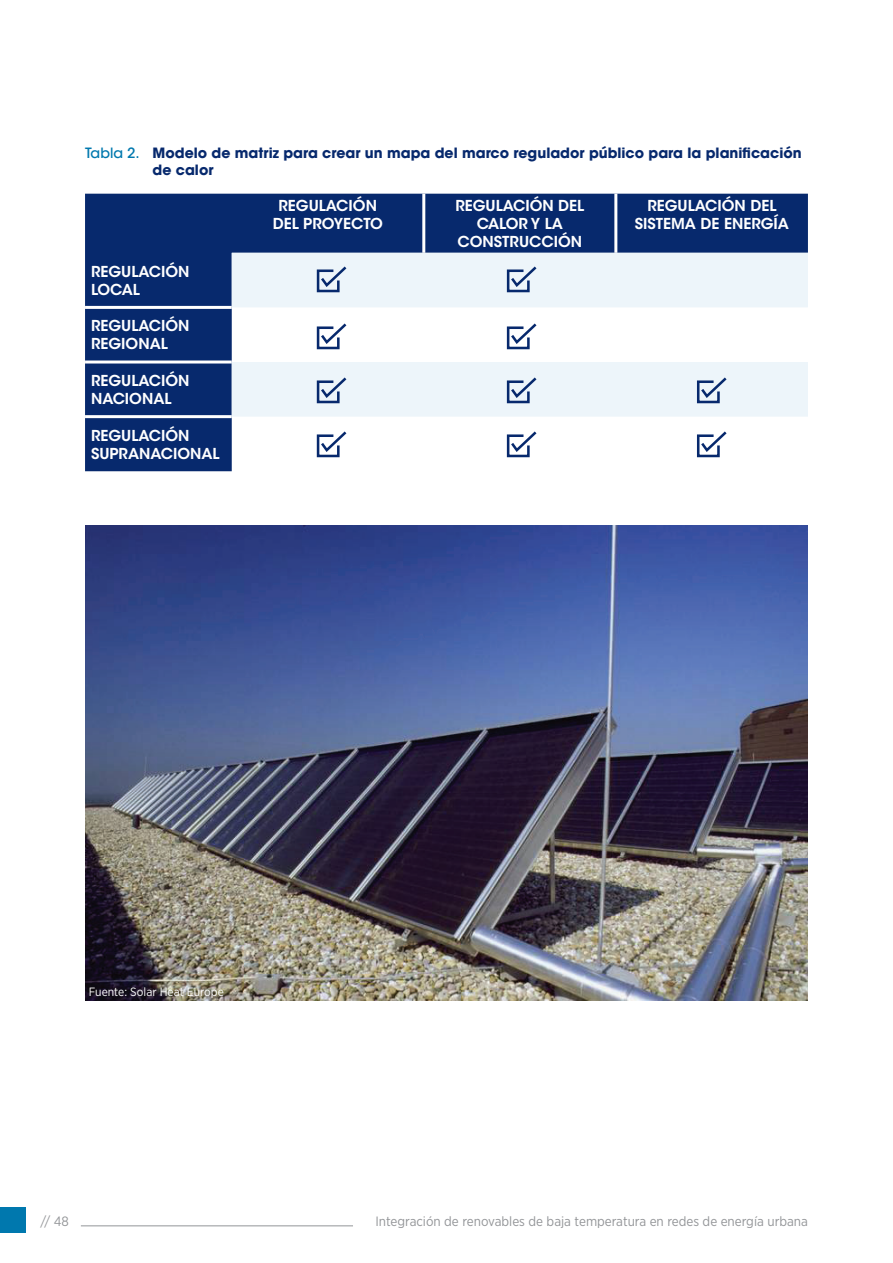
<style>
.page{position:relative;width:893px;height:1263px;background:#fff}
.page>*{position:absolute;margin:0;border:0;box-sizing:border-box;transform-origin:0 0}
.t1{font:600 15px/18px "ITC Avant Garde Std";color:#fff}
.t2{font:700 14.1px/17px "ITC Avant Garde Std";color:#07296d}
.t3{font:13.5px "Gotham Narrow";color:#939598}
.t4{font:12px "Gotham Narrow";color:#fff}
.s1{font-weight:500;color:#0078ae}
</style>
<div class="page">
<svg style="left:85px;top:194px;width:723px;height:277px;fill:#07296d"></svg>
<svg style="left:232px;top:253px;width:576px;height:164px;fill:#edf5fa"></svg>
<hr style="left:85px;top:306px;width:147px;height:3px;background:#fff">
<hr style="left:85px;top:360px;width:147px;height:3px;background:#fff">
<hr style="left:85px;top:415px;width:147px;height:3px;background:#fff">
<hr style="left:422px;top:194px;width:3px;height:59px;background:#fff">
<hr style="left:614px;top:194px;width:3px;height:59px;background:#fff">
<svg style="left:315px;top:264px;width:34px;height:30px"></svg>
<svg style="left:506px;top:264px;width:33px;height:30px"></svg>
<svg style="left:315px;top:375px;width:34px;height:29px"></svg>
<svg style="left:506px;top:375px;width:33px;height:29px"></svg>
<svg style="left:696px;top:375px;width:33px;height:29px"></svg>
<svg style="left:315px;top:321px;width:34px;height:30px"></svg>
<svg style="left:506px;top:321px;width:33px;height:30px"></svg>
<svg style="left:315px;top:429px;width:34px;height:29px"></svg>
<svg style="left:506px;top:429px;width:33px;height:29px"></svg>
<svg style="left:696px;top:429px;width:33px;height:29px"></svg>
<img style="left:85px;top:525px;width:723px;height:476px">
<div style="left:0;top:1207px;width:26px;height:26px;background:#0078ae"></div>
<hr style="left:81px;top:1225px;width:272px;height:1px;background:#939598">
<p class="t2" style="left:153px;top:144px;width:651px;text-indent:-68px"><span class="s1">Tabla 2.</span> Modelo de matriz para crear un mapa del marco regulador público para la planificación de calor</p>
<p class="t1" style="left:273px;top:196px;width:112px;text-align:center">REGULACIÓN<br>DEL PROYECTO</p>
<p class="t1" style="left:455px;top:196px;width:130px;text-align:center">REGULACIÓN DEL<br>CALOR Y LA<br>CONSTRUCCIÓN</p>
<p class="t1" style="left:635px;top:196px;width:156px;text-align:center">REGULACIÓN DEL<br>SISTEMA DE ENERGÍA</p>
<p class="t1" style="left:91px;top:262px;width:100px">REGULACIÓN<br>LOCAL</p>
<p class="t1" style="left:91px;top:317px;width:100px">REGULACIÓN<br>REGIONAL</p>
<p class="t1" style="left:91px;top:371px;width:100px">REGULACIÓN<br>NACIONAL</p>
<p class="t1" style="left:91px;top:426px;width:130px">REGULACIÓN<br>SUPRANACIONAL</p>
<p class="t4" style="left:89px;top:985px;width:137px">Fuente: Solar Heat Europe</p>
<p class="t3" style="left:41px;top:1212px;width:30px">// 48</p>
<p class="t3" style="left:375px;top:1212px;width:434px">Integración de renovables de baja temperatura en redes de energía urbana</p>
</div>
